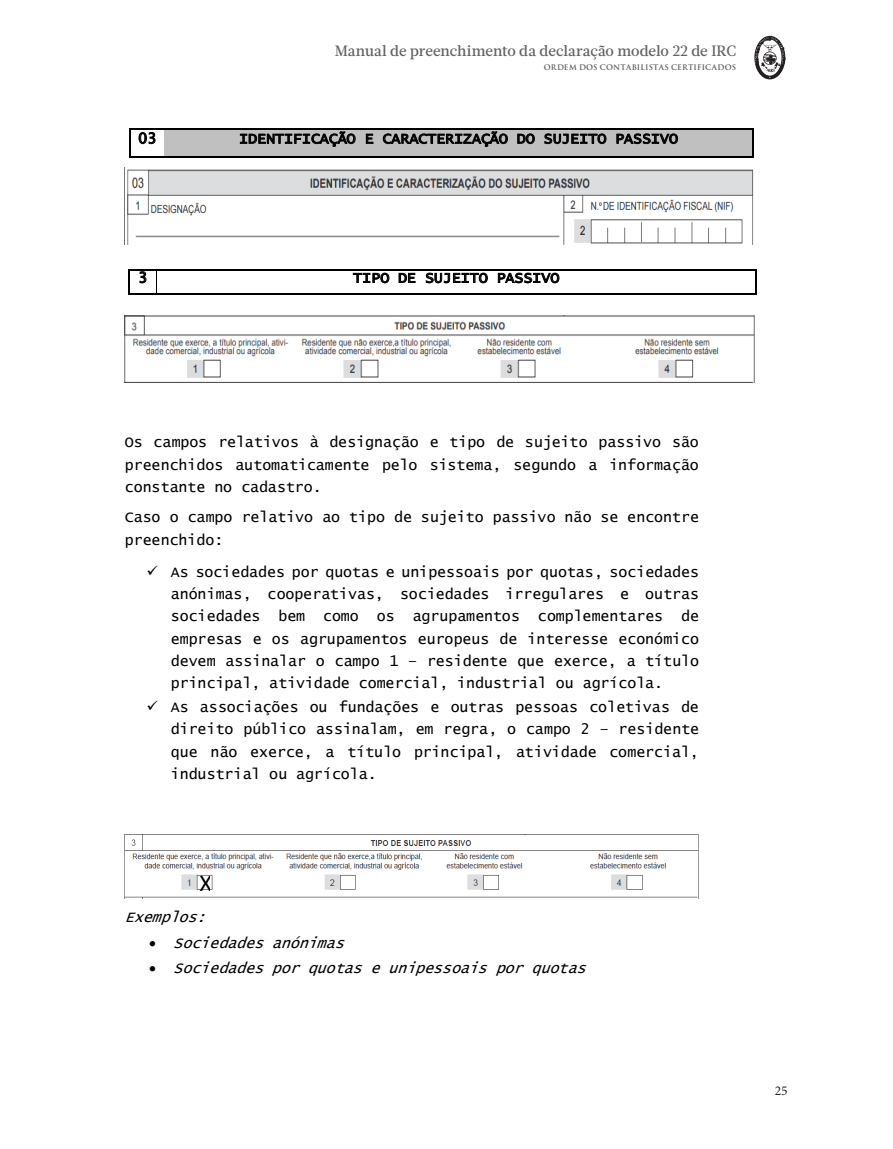
<style>
.page{position:relative;width:893px;height:1149px;background:#fff}
.page>*{position:absolute;margin:0;border:0;box-sizing:border-box;transform-origin:0 0}
.t1{font:24.3px "Calibri";color:#000}
.t2{font:500 15px "Glosa Text";letter-spacing:-.005em;color:#636366}
.t3{font:14.85px/22.4px "Lucida Console";letter-spacing:.005em;color:#000;text-align:justify}
.t4{font:italic 14.85px "Lucida Console";color:#000}
.t5{font:14.55px "Lucida Console";letter-spacing:.005em;color:#000}
.t6{font:13.5px "Minion Pro";color:#231f20}
.t7{font:700 7.5px "Trajan Pro";letter-spacing:.025em;color:#57585a}
</style>
<div class="page">
<svg style="left:754px;top:36px;width:32px;height:43px"></svg>
<svg style="left:139px;top:132px;width:16px;height:12px"></svg>
<div style="left:164px;top:130px;width:588px;height:26px;background:#c0c0c0"></div>
<svg style="left:240px;top:131px;width:116px;height:16px"></svg>
<svg style="left:366px;top:134px;width:7px;height:10px"></svg>
<svg style="left:383px;top:131px;width:125px;height:16px"></svg>
<svg style="left:517px;top:133px;width:18px;height:11px"></svg>
<svg style="left:544px;top:133px;width:62px;height:11px"></svg>
<svg style="left:616px;top:133px;width:62px;height:11px"></svg>
<hr style="left:131px;top:128px;width:33px;height:2px;background:#000">
<hr style="left:166px;top:128px;width:586px;height:2px;background:#000">
<hr style="left:129px;top:130px;width:2px;height:26px;background:#000">
<hr style="left:131px;top:156px;width:33px;height:2px;background:#000">
<hr style="left:165px;top:156px;width:587px;height:2px;background:#000">
<hr style="left:752px;top:130px;width:2px;height:26px;background:#000">
<svg style="left:353px;top:272px;width:36px;height:11px"></svg>
<svg style="left:399px;top:273px;width:17px;height:10px"></svg>
<svg style="left:426px;top:272px;width:62px;height:11px"></svg>
<svg style="left:498px;top:272px;width:61px;height:11px"></svg>
<hr style="left:157px;top:270px;width:599px;height:1px;background:#000">
<svg style="left:129px;top:270px;width:28px;height:24px"></svg>
<hr style="left:157px;top:293px;width:599px;height:1px;background:#000">
<svg style="left:756px;top:270px;width:1px;height:24px"></svg>
<img style="left:125px;top:834px;width:574px;height:64px">
<img style="left:190px;top:867px;width:19px;height:30px">
<img style="left:127px;top:169px;width:627px;height:75px">
<img style="left:125px;top:316px;width:630px;height:67px">
<p class="t2" style="left:335px;top:41px;width:403px">Manual de preenchimento da declaração modelo 22 de IRC</p>
<p class="t7" style="left:544px;top:63px;width:194px">ORDEM DOS CONTABILISTAS CERTIFICADOS</p>
<p class="t5" style="left:138px;top:132px;width:20px">03</p>
<p class="t5" style="left:239px;top:132px;width:440px">IDENTIFICAÇÃO E CARACTERIZAÇÃO DO SUJEITO PASSIVO</p>
<p class="t5" style="left:138px;top:271px;width:10px">3</p>
<p class="t5" style="left:353px;top:271px;width:208px">TIPO DE SUJEITO PASSIVO</p>
<p class="t3" style="left:125px;top:432px;width:576px">Os campos relativos à designação e tipo de sujeito passivo são preenchidos automaticamente pelo sistema, segundo a informação constante no cadastro.</p>
<p class="t3" style="left:125px;top:506px;width:576px">Caso o campo relativo ao tipo de sujeito passivo não se encontre preenchido:</p>
<p class="t3" style="left:171px;top:561px;width:530px;text-indent:-24px">✓ As sociedades por quotas e unipessoais por quotas, sociedades anónimas, cooperativas, sociedades irregulares e outras sociedades bem como os agrupamentos complementares de empresas e os agrupamentos europeus de interesse económico devem assinalar o campo 1 – residente que exerce, a título principal, atividade comercial, industrial ou agrícola.</p>
<p class="t3" style="left:171px;top:696px;width:530px;text-indent:-24px">✓ As associações ou fundações e outras pessoas coletivas de direito público assinalam, em regra, o campo 2 – residente que não exerce, a título principal, atividade comercial, industrial ou agrícola.</p>
<p class="t1" style="left:200px;top:865px;width:14px">X</p>
<p class="t4" style="left:125px;top:910px;width:87px">Exemplos:</p>
<p class="t4" style="left:149px;top:935px;width:201px">• Sociedades anónimas</p>
<p class="t4" style="left:149px;top:961px;width:443px">• Sociedades por quotas e unipessoais por quotas</p>
<p class="t6" style="left:775px;top:1081px;width:14px">25</p>
</div>
